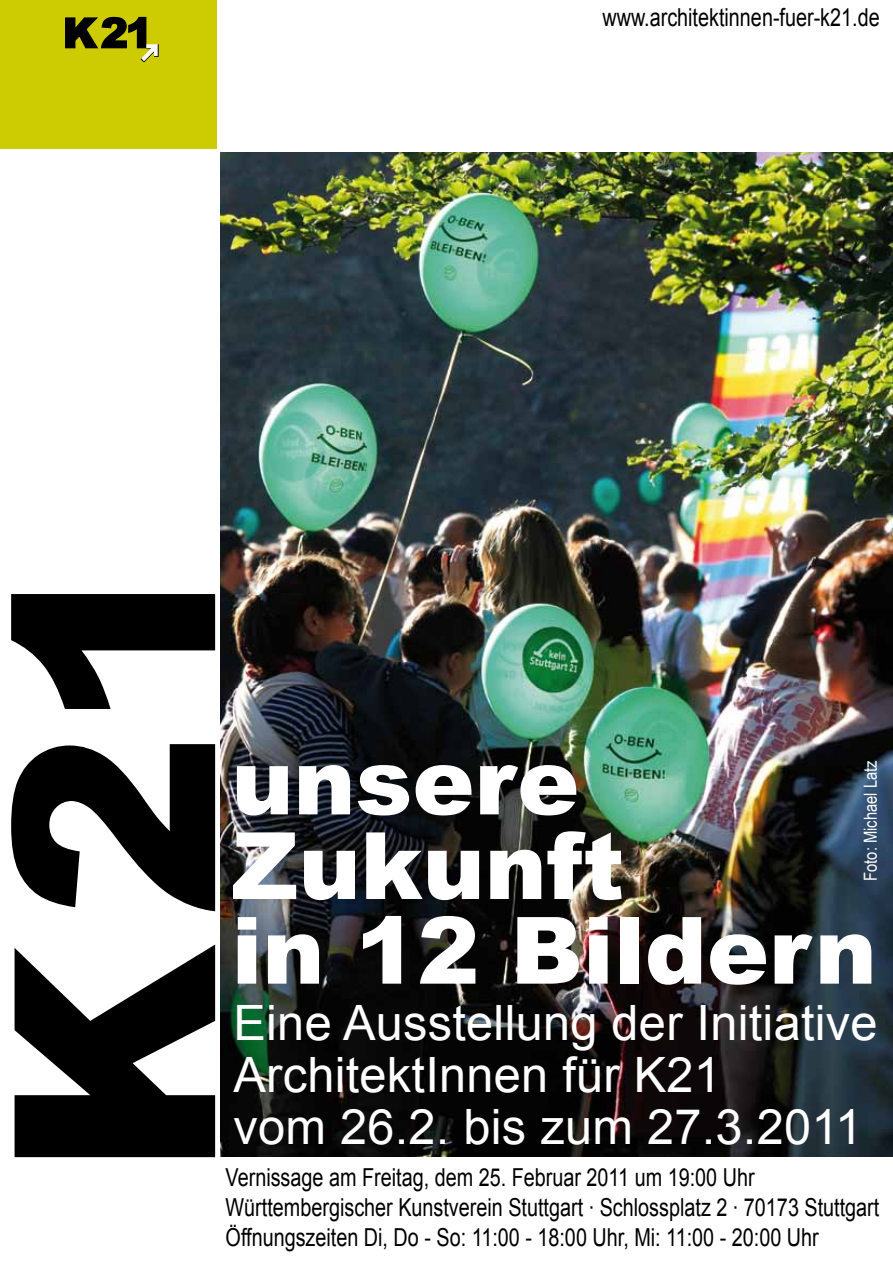
<style>
.page{position:relative;width:893px;height:1263px;background:#fff}
.page>*{position:absolute;margin:0;border:0;box-sizing:border-box;transform-origin:0 0}
.t1{font:900 280.2px "Arial";color:#000}
.t2{font:900 93px/84.6px "Arial";color:#fff}
.t3{font:48.75px/51.8px "Arial";letter-spacing:.005em;color:#fff}
.t4{font:24.75px/29.7px "Arial";color:#000;scale:.8 1}
.t5{font:18px "Arial Narrow";color:#fff}
</style>
<div class="page">
<img style="left:221px;top:153px;width:672px;height:1004px">
<div style="left:0;top:0;width:216px;height:148px;background:#cdcc02"></div>
<svg style="left:65px;top:17px;width:94px;height:45px"></svg>
<p class="t4" style="left:602px;top:3px;width:348px">www.architektinnen-fuer-k21.de</p>
<h1 class="t1" style="left:-41px;top:1178px;width:634px;rotate:-90deg">K21</h1>
<p class="t5" style="left:860px;top:881px;width:122px;rotate:-90deg">Foto: Michael Latz</p>
<h2 class="t2" style="left:231px;top:740px;width:647px">unsere<br>Zukunft<br>in 12 Bildern</h2>
<h3 class="t3" style="left:233px;top:998px;width:646px">Eine Ausstellung der Initiative<br>ArchitektInnen für K21<br>vom 26.2. bis zum 27.3.2011</h3>
<p class="t4" style="left:226px;top:1163px;width:819px">Vernissage am Freitag, dem 25. Februar 2011 um 19:00 Uhr<br>Württembergischer Kunstverein Stuttgart · Schlossplatz 2 · 70173 Stuttgart<br>Öffnungszeiten Di, Do - So: 11:00 - 18:00 Uhr, Mi: 11:00 - 20:00 Uhr</p>
</div>
